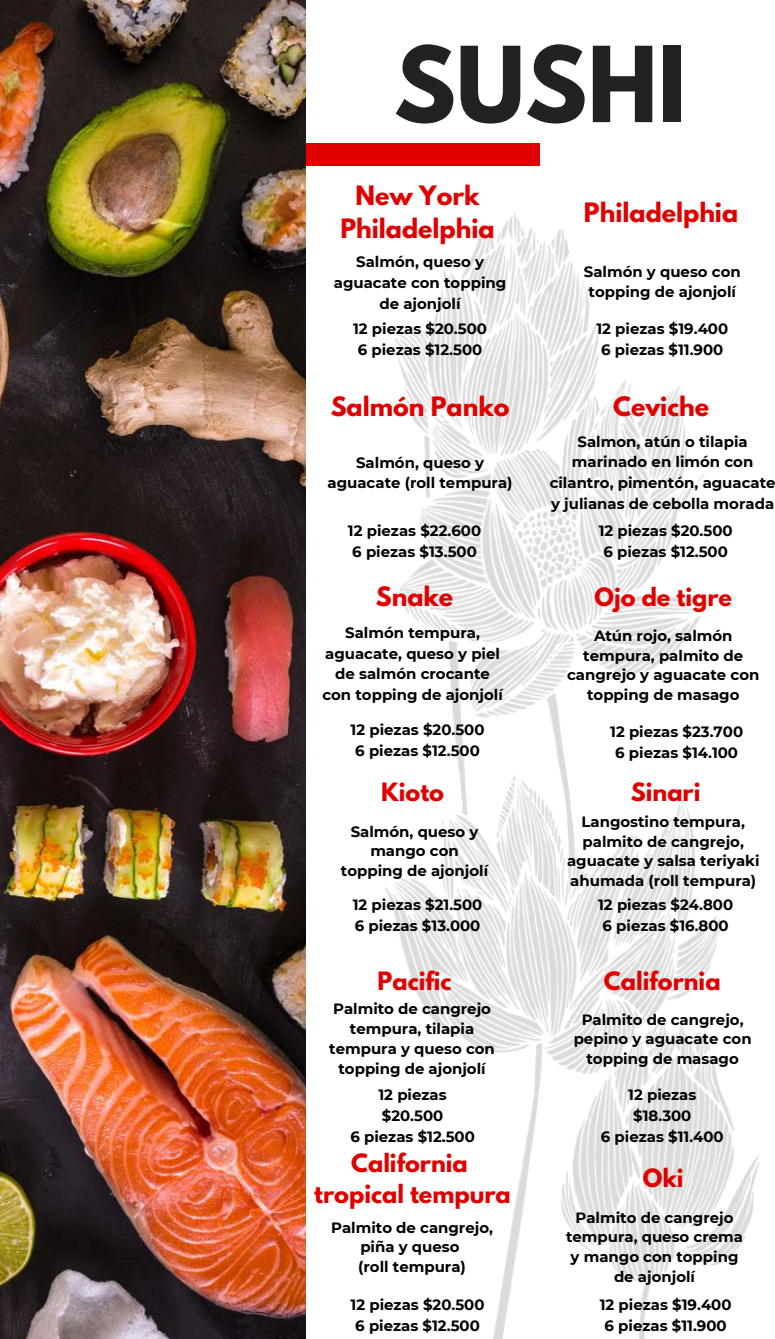
<style>
.page{position:relative;width:775px;height:1339px;background:#fff}
.page>*{position:absolute;margin:0;border:0;box-sizing:border-box;transform-origin:0 0}
.t1{font:700 92.58px "League Spartan";color:#222}
.t2{font:700 23.8px "League Spartan";color:#e10000}
.t3{font:700 23.62px/33.1px "League Spartan";color:#e10000;text-align:center}
.t4{font:700 22.4px/30.8px "League Spartan";color:#e10000;text-align:center}
.t5{font:700 14.88px/19.6px "Montserrat";color:#000;text-align:center}
</style>
<div class="page">
<img style="left:385px;top:213px;width:375px;height:1126px">
<div style="left:0;top:143px;width:539px;height:22px;background:#e10000"></div>
<img style="left:0;top:0;width:305px;height:1339px">
<h1 class="t1" style="left:393px;top:39px;width:294px">SUSHI</h1>
<h3 class="t3" style="left:340px;top:182px;width:156px">New York<br>Philadelphia</h3>
<h3 class="t3" style="left:583px;top:199px;width:156px">Philadelphia</h3>
<p class="t5" style="left:334px;top:252px;width:174px;line-height:20.7px">Salmón, queso y aguacate con topping de ajonjolí</p>
<p class="t5" style="left:583px;top:262px;width:158px">Salmón y queso con topping de ajonjolí</p>
<p class="t5" style="left:353px;top:319px;width:135px;line-height:21px">12 piezas $20.500<br>6 piezas $12.500</p>
<p class="t5" style="left:596px;top:319px;width:133px;line-height:21px">12 piezas $19.400<br>6 piezas $11.900</p>
<h3 class="t3" style="left:330px;top:393px;width:180px">Salmón Panko</h3>
<h3 class="t3" style="left:613px;top:393px;width:97px">Ceviche</h3>
<p class="t5" style="left:327px;top:452px;width:186px;line-height:20.5px">Salmón, queso y aguacate (roll tempura)</p>
<p class="t5" style="left:549px;top:431px;width:227px;line-height:20.8px">Salmon, atún o tilapia marinado en limón con cilantro, pimentón, aguacate y julianas de cebolla morada</p>
<p class="t5" style="left:348px;top:520px;width:135px;line-height:21px;text-align:left">12 piezas $22.600<br>6 piezas $13.500</p>
<p class="t5" style="left:598px;top:520px;width:135px;line-height:21px">12 piezas $20.500<br>6 piezas $12.500</p>
<h2 class="t2" style="left:375px;top:585px;width:79px">Snake</h2>
<p class="t5" style="left:322px;top:622px;width:182px;line-height:20.7px">Salmón tempura, aguacate, queso y piel de salmón crocante con topping de ajonjolí</p>
<h3 class="t4" style="left:594px;top:585px;width:139px">Ojo de tigre</h3>
<p class="t5" style="left:567px;top:626px;width:194px">Atún rojo, salmón tempura, palmito de cangrejo y aguacate con topping de masago</p>
<p class="t5" style="left:350px;top:719px;width:135px;line-height:21px">12 piezas $20.500<br>6 piezas $12.500</p>
<p class="t5" style="left:610px;top:721px;width:134px;line-height:21px">12 piezas $23.700<br>6 piezas $14.100</p>
<h3 class="t4" style="left:381px;top:779px;width:64px">Kioto</h3>
<p class="t5" style="left:341px;top:822px;width:149px">Salmón, queso y mango con topping de ajonjolí</p>
<h3 class="t4" style="left:630px;top:779px;width:71px">Sinari</h3>
<p class="t5" style="left:567px;top:812px;width:194px">Langostino tempura, palmito de cangrejo, aguacate y salsa teriyaki ahumada (roll tempura)</p>
<p class="t5" style="left:352px;top:894px;width:131px;line-height:21px;text-align:left">12 piezas $21.500<br>6 piezas $13.000</p>
<p class="t5" style="left:598px;top:894px;width:136px;line-height:21px;text-align:left">12 piezas $24.800<br>6 piezas $16.800</p>
<h3 class="t4" style="left:377px;top:968px;width:76px">Pacific</h3>
<p class="t5" style="left:329px;top:999px;width:167px">Palmito de cangrejo tempura, tilapia tempura y queso con topping de ajonjolí</p>
<h3 class="t4" style="left:603px;top:968px;width:118px">California</h3>
<p class="t5" style="left:573px;top:1009px;width:179px">Palmito de cangrejo, pepino y aguacate con topping de masago</p>
<p class="t5" style="left:350px;top:1084px;width:126px;line-height:21px">12 piezas $20.500<br>6 piezas $12.500</p>
<p class="t5" style="left:600px;top:1084px;width:124px;line-height:21px">12 piezas $18.300<br>6 piezas $11.400</p>
<h3 class="t4" style="left:314px;top:1150px;width:198px">California tropical tempura</h3>
<p class="t5" style="left:331px;top:1217px;width:163px">Palmito de cangrejo, piña y queso<br>(roll tempura)</p>
<h3 class="t4" style="left:642px;top:1166px;width:42px">Oki</h3>
<p class="t5" style="left:566px;top:1208px;width:178px">Palmito de cangrejo tempura, queso crema y mango con topping de ajonjolí</p>
<p class="t5" style="left:350px;top:1294px;width:135px;line-height:21px">12 piezas $20.500<br>6 piezas $12.500</p>
<p class="t5" style="left:599px;top:1294px;width:133px;line-height:21px">12 piezas $19.400<br>6 piezas $11.900</p>
</div>
